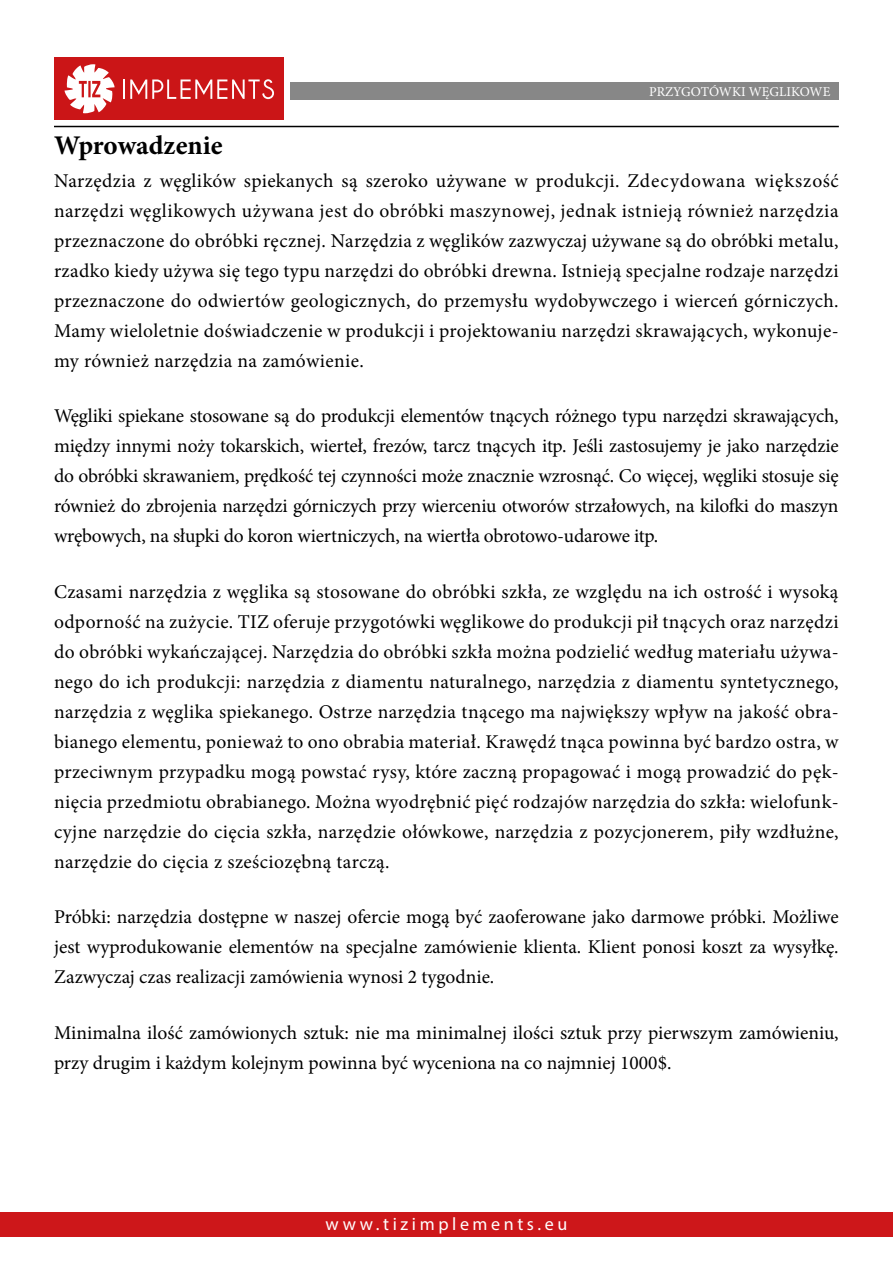
<style>
.page{position:relative;width:893px;height:1263px;background:#fff}
.page>*{position:absolute;margin:0;border:0;box-sizing:border-box;transform-origin:0 0}
.t1{font:700 27px "Minion Pro";color:#000}
.t2{font:19.5px/30px "Minion Pro";color:#000;text-align:justify}
.t3{font:18px "Myriad Pro";letter-spacing:.2em;color:#fff}
.t4{font:13.5px "Minion Pro";color:#fff}
</style>
<div class="page">
<div style="left:0;top:1212px;width:893px;height:24px;background:#cd171a"></div>
<div style="left:290px;top:83px;width:548px;height:17px;background:#878787"></div>
<div style="left:54px;top:58px;width:230px;height:62px;background:#cb1517"></div>
<svg style="left:65px;top:64px;width:50px;height:49px"></svg>
<svg style="left:123px;top:79px;width:151px;height:20px"></svg>
<hr style="left:54px;top:126px;width:785px;height:1px;background:#000">
<p class="t4" style="left:649px;top:82px;width:183px">PRZYGOTÓWKI WĘGLIKOWE</p>
<h1 class="t1" style="left:54px;top:127px;width:170px">Wprowadzenie</h1>
<p class="t2" style="left:54px;top:166px;width:786px">Narzędzia z węglików spiekanych są szeroko używane w produkcji. Zdecydowana większość narzędzi węglikowych używana jest do obróbki maszynowej, jednak istnieją również narzędzia przeznaczone do obróbki ręcznej. Narzędzia z węglików zazwyczaj używane są do obróbki metalu, rzadko kiedy używa się tego typu narzędzi do obróbki drewna. Istnieją specjalne rodzaje narzędzi przeznaczone do odwiertów geologicznych, do przemysłu wydobywczego i wierceń górniczych.<br>Mamy wieloletnie doświadczenie w produkcji i projektowaniu narzędzi skrawających, wykonuje&shy;my również narzędzia na zamówienie.</p>
<p class="t2" style="left:54px;top:401px;width:786px">Węgliki spiekane stosowane są do produkcji elementów tnących różnego typu narzędzi skrawających, między innymi noży tokarskich, wierteł, frezów, tarcz tnących itp. Jeśli zastosujemy je jako narzędzie do obróbki skrawaniem, prędkość tej czynności może znacznie wzrosnąć. Co więcej, węgliki stosuje się również do zbrojenia narzędzi górniczych przy wierceniu otworów strzałowych, na kilofki do maszyn wrębowych, na słupki do koron wiertniczych, na wiertła obrotowo-udarowe itp.</p>
<p class="t2" style="left:54px;top:577px;width:786px">Czasami narzędzia z węglika są stosowane do obróbki szkła, ze względu na ich ostrość i wysoką odporność na zużycie. TIZ oferuje przygotówki węglikowe do produkcji pił tnących oraz narzędzi do obróbki wykańczającej. Narzędzia do obróbki szkła można podzielić według materiału używa&shy;nego do ich produkcji: narzędzia z diamentu naturalnego, narzędzia z diamentu syntetycznego, narzędzia z węglika spiekanego. Ostrze narzędzia tnącego ma największy wpływ na jakość obra&shy;bianego elementu, ponieważ to ono obrabia materiał. Krawędź tnąca powinna być bardzo ostra, w przeciwnym przypadku mogą powstać rysy, które zaczną propagować i mogą prowadzić do pęk&shy;nięcia przedmiotu obrabianego. Można wyodrębnić pięć rodzajów narzędzia do szkła: wielofunk&shy;cyjne narzędzie do cięcia szkła, narzędzie ołówkowe, narzędzia z pozycjonerem, piły wzdłużne, narzędzie do cięcia z sześciozębną tarczą.</p>
<p class="t2" style="left:54px;top:902px;width:786px">Próbki: narzędzia dostępne w naszej ofercie mogą być zaoferowane jako darmowe próbki. Możliwe jest wyprodukowanie elementów na specjalne zamówienie klienta. Klient ponosi koszt za wysyłkę.<br>Zazwyczaj czas realizacji zamówienia wynosi 2 tygodnie.</p>
<p class="t2" style="left:54px;top:1017px;width:786px">Minimalna ilość zamówionych sztuk: nie ma minimalnej ilości sztuk przy pierwszym zamówieniu, przy drugim i każdym kolejnym powinna być wyceniona na co najmniej 1000$.</p>
<p class="t3" style="left:326px;top:1213px;width:243px">www.tizimplements.eu</p>
</div>
